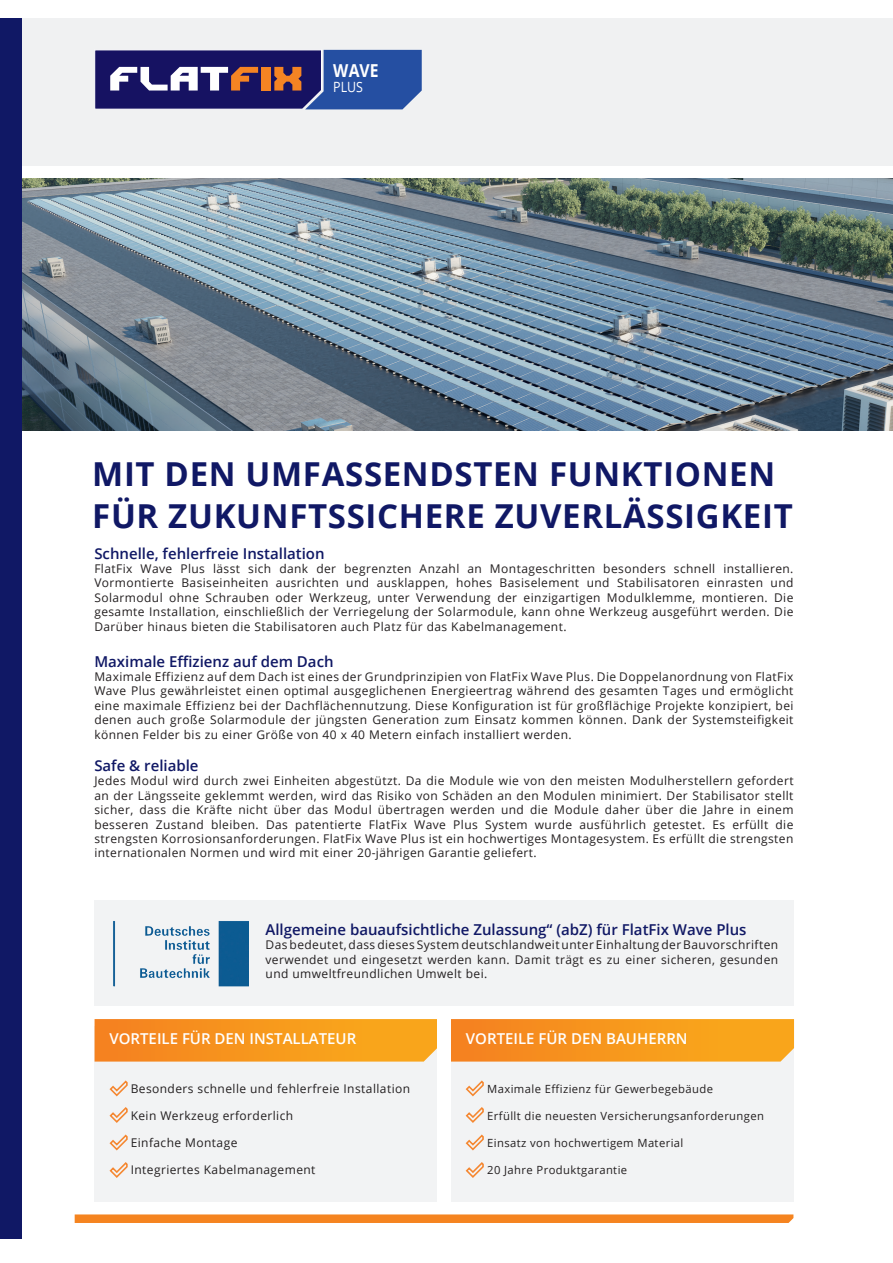
<style>
.page{position:relative;width:893px;height:1263px;background:#fff}
.page>*{position:absolute;margin:0;border:0;box-sizing:border-box;transform-origin:0 0}
.t1{font:700 33px/42px "Open Sans";letter-spacing:.02em;color:#101865}
.t2{font:700 17.85px "Open Sans";color:#fff;scale:.88 1}
.t3{font:600 15px "Open Sans";color:#101865}
.t4{font:600 15px "Open Sans";color:#fff}
.t5{font:14.1px "Open Sans";color:#fff;scale:.88 1}
.t6{font:12px/14.4px "Open Sans";letter-spacing:.035em;color:#231f20;text-align:justify}
.t7{font:11.25px "Open Sans";letter-spacing:.035em;color:#231f20}
</style>
<div class="page">
<img style="left:21px;top:179px;width:872px;height:252px">
<div style="left:17px;top:18px;width:876px;height:147px;background:#f0f1f2"></div>
<svg style="left:95px;top:49px;width:327px;height:61px;background:#434784"></svg>
<div style="left:95px;top:1026px;width:699px;height:176px;background:#f2f3f4"></div>
<svg style="left:75px;top:1214px;width:718px;height:9px;background:#f58a2c"></svg>
<div style="left:0;top:18px;width:21px;height:1220px;background:#101865"></div>
<svg style="left:95px;top:1019px;width:342px;height:42px;background:#f7971e"></svg>
<svg style="left:450px;top:1019px;width:344px;height:42px;background:#f7971f"></svg>
<div style="left:437px;top:1016px;width:13px;height:187px;background:#fff"></div>
<svg style="left:110px;top:1081px;width:18px;height:15px"></svg>
<svg style="left:110px;top:1107px;width:18px;height:15px"></svg>
<svg style="left:110px;top:1135px;width:18px;height:15px"></svg>
<svg style="left:110px;top:1162px;width:18px;height:16px"></svg>
<svg style="left:466px;top:1081px;width:18px;height:15px"></svg>
<svg style="left:466px;top:1107px;width:18px;height:15px"></svg>
<svg style="left:466px;top:1135px;width:18px;height:15px"></svg>
<svg style="left:466px;top:1162px;width:18px;height:16px"></svg>
<div style="left:95px;top:900px;width:699px;height:106px;background:#f2f3f4"></div>
<img style="left:113px;top:921px;width:135px;height:66px">
<h2 class="t2" style="left:333px;top:58px;width:53px">WAVE</h2>
<p class="t5" style="left:333px;top:77px;width:35px">PLUS</p>
<h1 class="t1" style="left:92px;top:452px;width:702px">MIT DEN UMFASSENDSTEN FUNKTIONEN<br>FÜR ZUKUNFTSSICHERE ZUVERLÄSSIGKEIT</h1>
<p class="t3" style="left:94px;top:543px;width:232px">Schnelle, fehlerfreie Installation</p>
<p class="t6" style="left:94px;top:561px;width:701px">FlatFix Wave Plus lässt sich dank der begrenzten Anzahl an Montageschritten besonders schnell installieren.<br>Vormontierte Basiseinheiten ausrichten und ausklappen, hohes Basiselement und Stabilisatoren einrasten und Solarmodul ohne Schrauben oder Werkzeug, unter Verwendung der einzigartigen Modulklemme, montieren. Die gesamte Installation, einschließlich der Verriegelung der Solarmodule, kann ohne Werkzeug ausgeführt werden. Die Darüber hinaus bieten die Stabilisatoren auch Platz für das Kabelmanagement.</p>
<p class="t3" style="left:94px;top:651px;width:241px">Maximale Effizienz auf dem Dach</p>
<p class="t6" style="left:94px;top:669px;width:701px">Maximale Effizienz auf dem Dach ist eines der Grundprinzipien von FlatFix Wave Plus. Die Doppelanordnung von FlatFix Wave Plus gewährleistet einen optimal ausgeglichenen Energieertrag während des gesamten Tages und ermöglicht eine maximale Effizienz bei der Dachflächennutzung. Diese Konfiguration ist für großflächige Projekte konzipiert, bei denen auch große Solarmodule der jüngsten Generation zum Einsatz kommen können. Dank der Systemsteifigkeit können Felder bis zu einer Größe von 40 x 40 Metern einfach installiert werden.</p>
<p class="t3" style="left:94px;top:755px;width:106px">Safe &amp; reliable</p>
<p class="t6" style="left:94px;top:773px;width:701px">Jedes Modul wird durch zwei Einheiten abgestützt. Da die Module wie von den meisten Modulherstellern gefordert an der Längsseite geklemmt werden, wird das Risiko von Schäden an den Modulen minimiert. Der Stabilisator stellt sicher, dass die Kräfte nicht über das Modul übertragen werden und die Module daher über die Jahre in einem besseren Zustand bleiben. Das patentierte FlatFix Wave Plus System wurde ausführlich getestet. Es erfüllt die strengsten Korrosionsanforderungen. FlatFix Wave Plus ist ein hochwertiges Montagesystem. Es erfüllt die strengsten internationalen Normen und wird mit einer 20-jährigen Garantie geliefert.</p>
<p class="t3" style="left:266px;top:919px;width:483px">Allgemeine bauaufsichtliche Zulassung“ (abZ) für FlatFix Wave Plus</p>
<p class="t6" style="left:266px;top:937px;width:514px">Das bedeutet, dass dieses System deutschlandweit unter Einhaltung der Bauvorschriften verwendet und eingesetzt werden kann. Damit trägt es zu einer sicheren, gesunden und umweltfreundlichen Umwelt bei.</p>
<p class="t4" style="left:109px;top:1028px;width:248px">VORTEILE FÜR DEN INSTALLATEUR</p>
<p class="t6" style="left:131px;top:1081px;width:281px">Besonders schnelle und fehlerfreie Installation</p>
<p class="t6" style="left:131px;top:1108px;width:164px">Kein Werkzeug erforderlich</p>
<p class="t6" style="left:131px;top:1135px;width:108px">Einfache Montage</p>
<p class="t6" style="left:131px;top:1162px;width:186px">Integriertes Kabelmanagement</p>
<p class="t4" style="left:466px;top:1028px;width:223px">VORTEILE FÜR DEN BAUHERRN</p>
<p class="t7" style="left:487px;top:1081px;width:227px">Maximale Effizienz für Gewerbegebäude</p>
<p class="t7" style="left:487px;top:1108px;width:278px">Erfüllt die neuesten Versicherungsanforderungen</p>
<p class="t7" style="left:487px;top:1135px;width:198px">Einsatz von hochwertigem Material</p>
<p class="t7" style="left:487px;top:1162px;width:141px">20 Jahre Produktgarantie</p>
</div>
